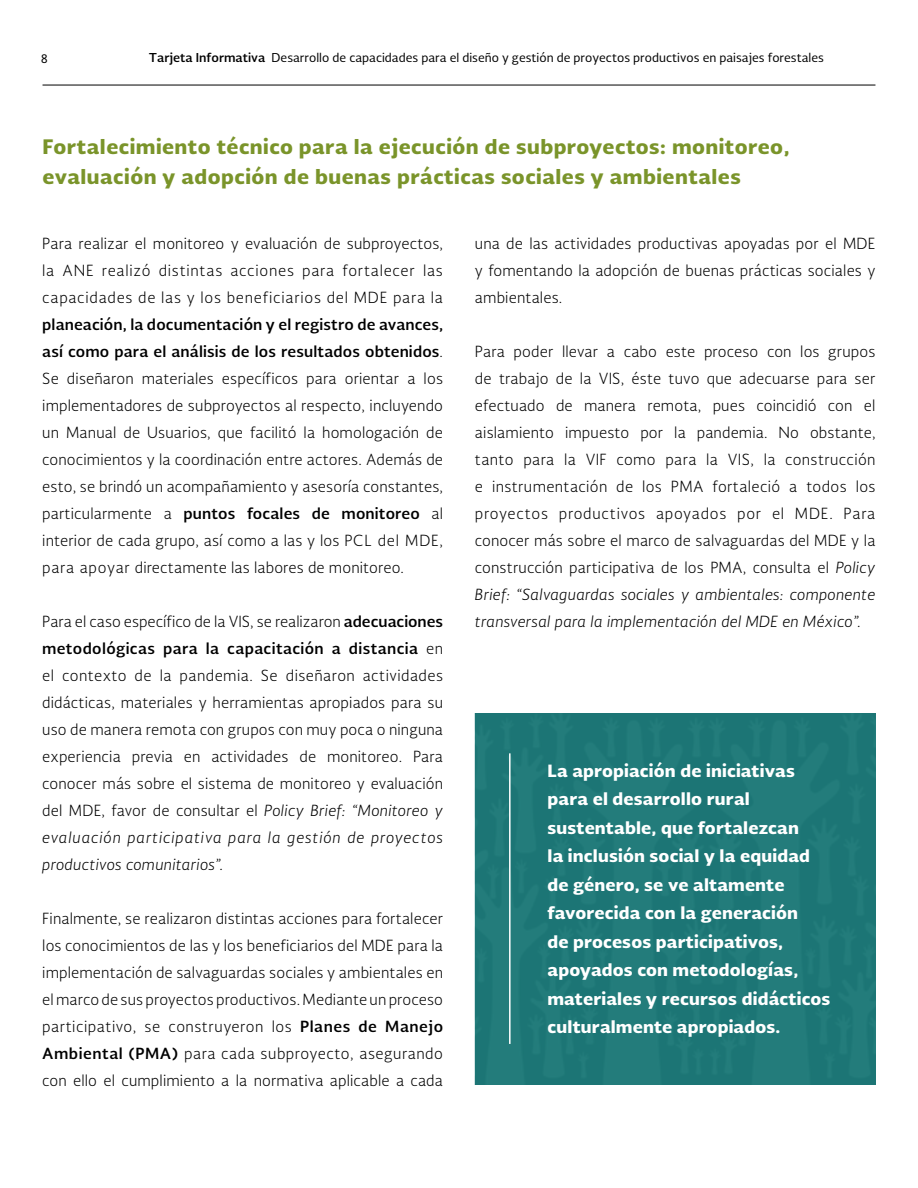
<style>
.page{position:relative;width:918px;height:1188px;background:#fff}
.page>*{position:absolute;margin:0;border:0;box-sizing:border-box;transform-origin:0 0}
.t1{font:900 19.5px/30px "Soberana Sans";letter-spacing:.025em;color:#7a942a}
.t2{font:900 16.5px/28.5px "Soberana Sans";letter-spacing:.01em;color:#fff}
.t3{font:300 15px/27px "Soberana Sans";letter-spacing:.01em;color:#000;text-align:justify}
.t4{font:12px "Soberana Sans";color:#000}
.s1{font-weight:700}
.s2{font-style:italic}
</style>
<div class="page">
<hr style="left:43px;top:85px;width:832px;height:1px;background:#000">
<div style="left:475px;top:713px;width:401px;height:371px;background:#1e7776"></div>
<hr style="left:509px;top:753px;width:2px;height:291px;background:#fff">
<p class="t4" style="left:40px;top:50px;width:9px">8</p>
<p class="t4" style="left:149px;top:50px;width:677px"><span class="s1">Tarjeta Informativa</span> Desarrollo de capacidades para el diseño y gestión de proyectos productivos en paisajes forestales</p>
<h1 class="t1" style="left:43px;top:131px;width:748px">Fortalecimiento técnico para la ejecución de subproyectos: monitoreo, evaluación y adopción de buenas prácticas sociales y ambientales</h1>
<p class="t3" style="left:42px;top:230px;width:402px">Para realizar el monitoreo y evaluación de subproyectos, la ANE realizó distintas acciones para fortalecer las capacidades de las y los beneficiarios del MDE para la</p>
<p class="t3" style="left:42px;top:311px;width:402px"><span class="s1">planeación, la documentación y el registro de avances, así como para el análisis de los resultados obtenidos</span>.<br>Se diseñaron materiales específicos para orientar a los implementadores de subproyectos al respecto, incluyendo un Manual de Usuarios, que facilitó la homologación de conocimientos y la coordinación entre actores. Además de esto, se brindó un acompañamiento y asesoría constantes, particularmente a <span class="s1">puntos focales de monitoreo</span> al interior de cada grupo, así como a las y los PCL del MDE, para apoyar directamente las labores de monitoreo.</p>
<p class="t3" style="left:42px;top:608px;width:402px">Para el caso específico de la VIS, se realizaron <span class="s1">adecuaciones metodológicas para la capacitación a distancia</span> en el contexto de la pandemia. Se diseñaron actividades didácticas, materiales y herramientas apropiados para su uso de manera remota con grupos con muy poca o ninguna experiencia previa en actividades de monitoreo. Para conocer más sobre el sistema de monitoreo y evaluación del MDE, favor de consultar el <span class="s2">Policy Brief: “Monitoreo y evaluación participativa para la gestión de proyectos productivos comunitarios”.</span></p>
<p class="t3" style="left:42px;top:905px;width:402px">Finalmente, se realizaron distintas acciones para fortalecer los conocimientos de las y los beneficiarios del MDE para la implementación de salvaguardas sociales y ambientales en el marco de sus proyectos productivos. Mediante un proceso participativo, se construyeron los <span class="s1">Planes de Manejo Ambiental (PMA)</span> para cada subproyecto, asegurando con ello el cumplimiento a la normativa aplicable a cada</p>
<p class="t3" style="left:475px;top:230px;width:402px">una de las actividades productivas apoyadas por el MDE y fomentando la adopción de buenas prácticas sociales y ambientales.</p>
<p class="t3" style="left:475px;top:338px;width:402px">Para poder llevar a cabo este proceso con los grupos de trabajo de la VIS, éste tuvo que adecuarse para ser efectuado de manera remota, pues coincidió con el aislamiento impuesto por la pandemia. No obstante, tanto para la VIF como para la VIS, la construcción e instrumentación de los PMA fortaleció a todos los proyectos productivos apoyados por el MDE. Para conocer más sobre el marco de salvaguardas del MDE y la construcción participativa de los PMA, consulta el <span class="s2">Policy Brief: “Salvaguardas sociales y ambientales: componente transversal para la implementación del MDE en México”.</span></p>
<p class="t2" style="left:548px;top:756px;width:284px">La apropiación de iniciativas para el desarrollo rural sustentable, que fortalezcan<br>la inclusión social y la equidad de género, se ve altamente favorecida con la generación<br>de procesos participativos, apoyados con metodologías, materiales y recursos didácticos culturalmente apropiados.</p>
</div>
